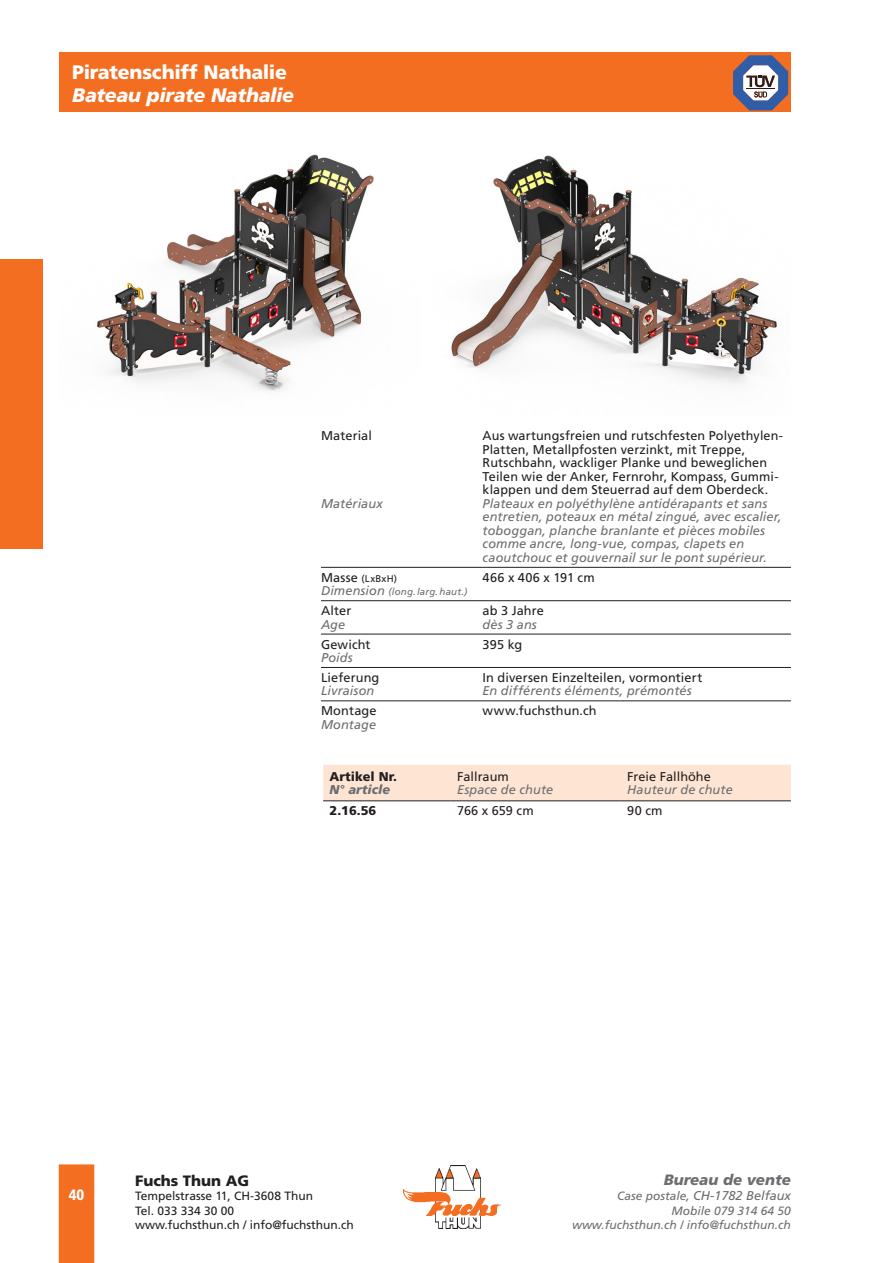
<style>
.page{position:relative;width:893px;height:1263px;background:#fff}
.page>*{position:absolute;margin:0;border:0;box-sizing:border-box;transform-origin:0 0}
.t1{font:900 19.5px "Frutiger";letter-spacing:-.015em;color:#fff}
.t2{font:italic 900 19.5px "Frutiger";letter-spacing:-.02em;color:#fff}
.t3{font:italic 900 15px "Frutiger";color:#6c6d70}
.t4{font:900 15px "Frutiger";color:#231f20}
.t5{font:900 condensed 15px "Frutiger";color:#fff}
.t6{font:12.75px/13.5px "Frutiger";letter-spacing:.01em;color:#231f20}
.t7{font:italic 12.75px/13.5px "Frutiger";letter-spacing:.01em;color:#6c6d70}
.t8{font:900 12.75px "Frutiger";color:#231f20}
.t9{font:italic 900 12.75px "Frutiger";color:#6c6d70}
.t10{font:12px/14.4px "Frutiger";color:#231f20}
.t11{font:italic 12px/14.4px "Frutiger";color:#6c6d70;text-align:right}
.t12{font:italic 9.75px "Frutiger";letter-spacing:.015em;color:#6c6d70}
.t13{font:9.75px "Frutiger";letter-spacing:.025em;color:#231f20}
.s1{font-size:12.75px}
.s2{font-size:12px}
</style>
<div class="page">
<div style="left:60px;top:53px;width:731px;height:59px;background:#f36e21"></div>
<img style="left:435px;top:1165px;width:46px;height:64px">
<img style="left:403px;top:1188px;width:97px;height:27px">
<div style="left:59px;top:1164px;width:35px;height:99px;background:#f36e21"></div>
<div style="left:0;top:259px;width:43px;height:290px;background:#f36e21"></div>
<svg style="left:733px;top:55px;width:55px;height:55px"></svg>
<img style="left:451px;top:155px;width:326px;height:229px">
<img style="left:96px;top:154px;width:278px;height:237px">
<hr style="left:321px;top:567px;width:470px;height:1px;background:#231f20">
<hr style="left:321px;top:600px;width:470px;height:1px;background:#231f20">
<hr style="left:321px;top:634px;width:470px;height:1px;background:#231f20">
<hr style="left:321px;top:667px;width:470px;height:1px;background:#231f20">
<hr style="left:321px;top:701px;width:470px;height:1px;background:#231f20">
<div style="left:323px;top:765px;width:468px;height:35px;background:#fee5d3"></div>
<hr style="left:323px;top:800px;width:128px;height:1px;background:#231f20">
<hr style="left:451px;top:800px;width:170px;height:1px;background:#231f20">
<hr style="left:621px;top:800px;width:170px;height:1px;background:#231f20">
<h1 class="t1" style="left:72px;top:60px;width:216px">Piratenschiff Nathalie</h1>
<h1 class="t2" style="left:72px;top:83px;width:223px">Bateau pirate Nathalie</h1>
<p class="t6" style="left:321px;top:429px;width:52px">Material</p>
<p class="t6" style="left:483px;top:429px;width:302px">Aus wartungsfreien und rutschfesten Polyethylen-Platten, Metallpfosten verzinkt, mit Treppe, Rutschbahn, wackliger Planke und beweglichen Teilen wie der Anker, Fernrohr, Kompass, Gummi&shy;klappen und dem Steuerrad auf dem Oberdeck.</p>
<p class="t7" style="left:321px;top:497px;width:63px">Matériaux</p>
<p class="t7" style="left:483px;top:497px;width:301px">Plateaux en polyéthylène antidérapants et sans entretien, poteaux en métal zingué, avec escalier, toboggan, planche branlante et pièces mobiles comme ancre, long-vue, compas, clapets en caoutchouc et gouvernail sur le pont supérieur.</p>
<p class="t13" style="left:321px;top:573px;width:78px"><span class="s1">Masse</span> (LxBxH)</p>
<p class="t6" style="left:483px;top:570px;width:114px">466 x 406 x 191 cm</p>
<p class="t12" style="left:321px;top:586px;width:148px"><span class="s1">Dimension</span> (long.larg.haut.)</p>
<p class="t6" style="left:321px;top:604px;width:32px">Alter</p>
<p class="t6" style="left:483px;top:604px;width:63px">ab 3 Jahre</p>
<p class="t7" style="left:321px;top:617px;width:26px">Age</p>
<p class="t7" style="left:483px;top:617px;width:56px">dès 3 ans</p>
<p class="t6" style="left:321px;top:637px;width:51px">Gewicht</p>
<p class="t6" style="left:483px;top:637px;width:41px">395 kg</p>
<p class="t7" style="left:321px;top:651px;width:33px">Poids</p>
<p class="t6" style="left:321px;top:671px;width:60px">Lieferung</p>
<p class="t6" style="left:483px;top:671px;width:221px">In diversen Einzelteilen, vormontiert</p>
<p class="t7" style="left:321px;top:684px;width:55px">Livraison</p>
<p class="t7" style="left:483px;top:684px;width:211px">En différents éléments, prémontés</p>
<p class="t6" style="left:321px;top:704px;width:57px">Montage</p>
<p class="t6" style="left:483px;top:704px;width:116px">www.fuchsthun.ch</p>
<p class="t7" style="left:321px;top:717px;width:57px">Montage</p>
<p class="t8" style="left:330px;top:769px;width:69px">Artikel Nr.</p>
<p class="t9" style="left:330px;top:782px;width:62px">N° article</p>
<p class="t6" style="left:457px;top:770px;width:53px">Fallraum</p>
<p class="t7" style="left:457px;top:783px;width:98px">Espace de chute</p>
<p class="t6" style="left:627px;top:770px;width:85px">Freie Fallhöhe</p>
<p class="t7" style="left:627px;top:783px;width:107px">Hauteur de chute</p>
<p class="t8" style="left:330px;top:803px;width:48px">2.16.56</p>
<p class="t6" style="left:457px;top:804px;width:78px">766 x 659 cm</p>
<p class="t6" style="left:627px;top:804px;width:37px">90 cm</p>
<p class="t5" style="left:69px;top:1186px;width:17px">40</p>
<p class="t4" style="left:135px;top:1171px;width:116px">Fuchs Thun AG</p>
<p class="t10" style="left:135px;top:1189px;width:220px">Tempelstrasse 11, CH-3608 Thun<br>Tel. 033 334 30 00<br>www.fuchsthun.ch / info@fuchsthun.ch</p>
<p class="t3" style="left:664px;top:1170px;width:129px">Bureau de vente</p>
<p class="t7" style="left:617px;top:1189px;width:175px"><span class="s2">Case postale,</span> CH-1782 Belfaux</p>
<p class="t11" style="left:572px;top:1203px;width:220px">Mobile 079 314 64 50 www.fuchsthun.ch / info@fuchsthun.ch</p>
</div>
